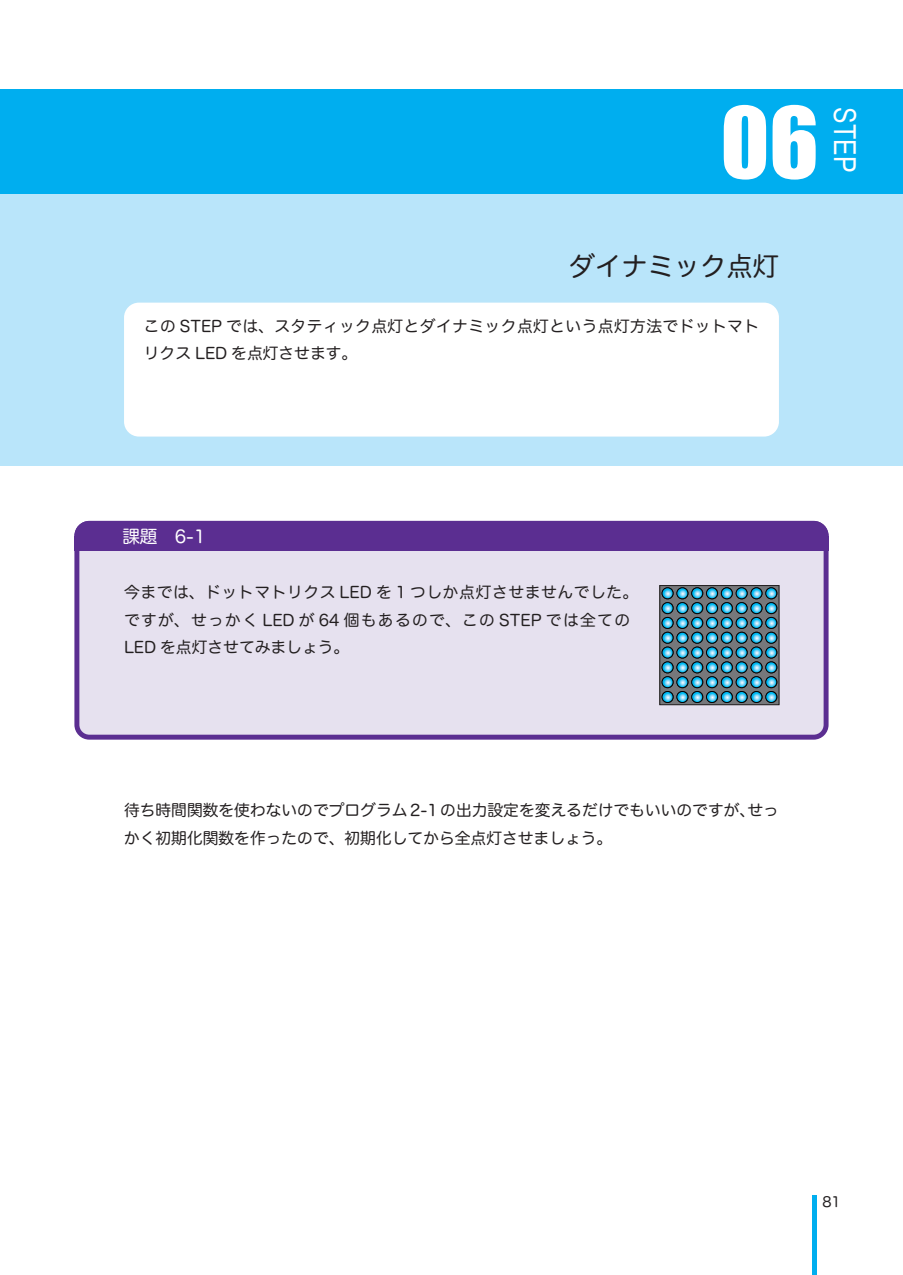
<style>
.page{position:relative;width:903px;height:1275px;background:#fff}
.page>*{position:absolute;margin:0;border:0;box-sizing:border-box;transform-origin:0 0}
.t1{font:91px "Impact";color:#fff}
.t2{font:30.28px "Arial Narrow";color:#fff}
.t3{font:26.25px "Hira Maru Pro W4";color:#231f20}
.t4{font:17.5px "Hira Maru Pro W4";color:#fff}
.t5{font:15.75px/27.7px "Hira Maru Pro W4";letter-spacing:.04em;color:#231f20}
.t6{font:15.75px/27.7px "Hira Maru Pro W4";color:#231f20}
.t7{font:15.75px/27.7px "Hira Maru Pro W4";letter-spacing:.025em;color:#231f20}
.t8{font:14px "Hira Maru Pro W4";color:#231f20}
</style>
<div class="page">
<div style="left:0;top:189px;width:903px;height:277px;background:#b9e5fa"></div>
<div style="left:0;top:89px;width:903px;height:104px;background:#00aeef"></div>
<div style="left:124px;top:303px;width:655px;height:134px;background:#fff;border-radius:15px"></div>
<div style="left:77px;top:523px;width:749px;height:214px;background:#e6e1ef;border-radius:12px"></div>
<div style="left:74px;top:521px;width:754px;height:219px;border:5px solid #5b2e91;border-radius:12px"></div>
<div style="left:74px;top:521px;width:754px;height:30px;background:#5b2e91;border-radius:15px"></div>
<svg style="left:661px;top:587px;width:116px;height:116px"></svg>
<div style="left:659px;top:585px;width:120px;height:120px;border:1px solid #231f20"></div>
<div style="left:766px;top:691px;width:11px;height:12px;border:1px solid #231f20;border-radius:50%"></div>
<div style="left:765px;top:691px;width:12px;height:12px;border:1px solid #030303;border-radius:50%"></div>
<div style="left:751px;top:691px;width:11px;height:12px;border:1px solid #030303;border-radius:50%"></div>
<div style="left:736px;top:691px;width:11px;height:12px;border:1px solid #030303;border-radius:50%"></div>
<div style="left:721px;top:691px;width:11px;height:12px;border:1px solid #030303;border-radius:50%"></div>
<div style="left:706px;top:691px;width:12px;height:12px;border:1px solid #030303;border-radius:50%"></div>
<div style="left:691px;top:691px;width:12px;height:12px;border:1px solid #030303;border-radius:50%"></div>
<div style="left:677px;top:691px;width:11px;height:12px;border:1px solid #030303;border-radius:50%"></div>
<svg style="left:662px;top:588px;width:115px;height:114px;background:#4e8294"></svg>
<div style="left:662px;top:691px;width:11px;height:12px;border:1px solid #030303;border-radius:50%"></div>
<hr style="left:812px;top:1195px;width:4px;height:80px;background:#00aeef">
<h1 class="t1" style="left:720px;top:72px;width:100px">06</h1>
<h2 class="t2" style="left:867px;top:107px;width:66px;rotate:90deg">STEP</h2>
<h3 class="t3" style="left:569px;top:243px;width:211px">ダイナミック点灯</h3>
<p class="t7" style="left:144px;top:311px;width:617px">この STEP では、スタティック点灯とダイナミック点灯という点灯方法でドットマトリクス LED を点灯させます。</p>
<p class="t4" style="left:122px;top:521px;width:85px">課題　6-1</p>
<p class="t5" style="left:124px;top:577px;width:515px">今までは、ドットマトリクス LED を 1 つしか点灯させませんでした。ですが、せっかく LED が 64 個もあるので、この STEP では全ての<br>LED を点灯させてみましょう。</p>
<p class="t6" style="left:124px;top:796px;width:656px">待ち時間関数を使わないのでプログラム 2-1 の出力設定を変えるだけでもいいのですが、せっかく初期化関数を作ったので、初期化してから全点灯させましょう。</p>
<p class="t8" style="left:822px;top:1190px;width:20px">81</p>
</div>
